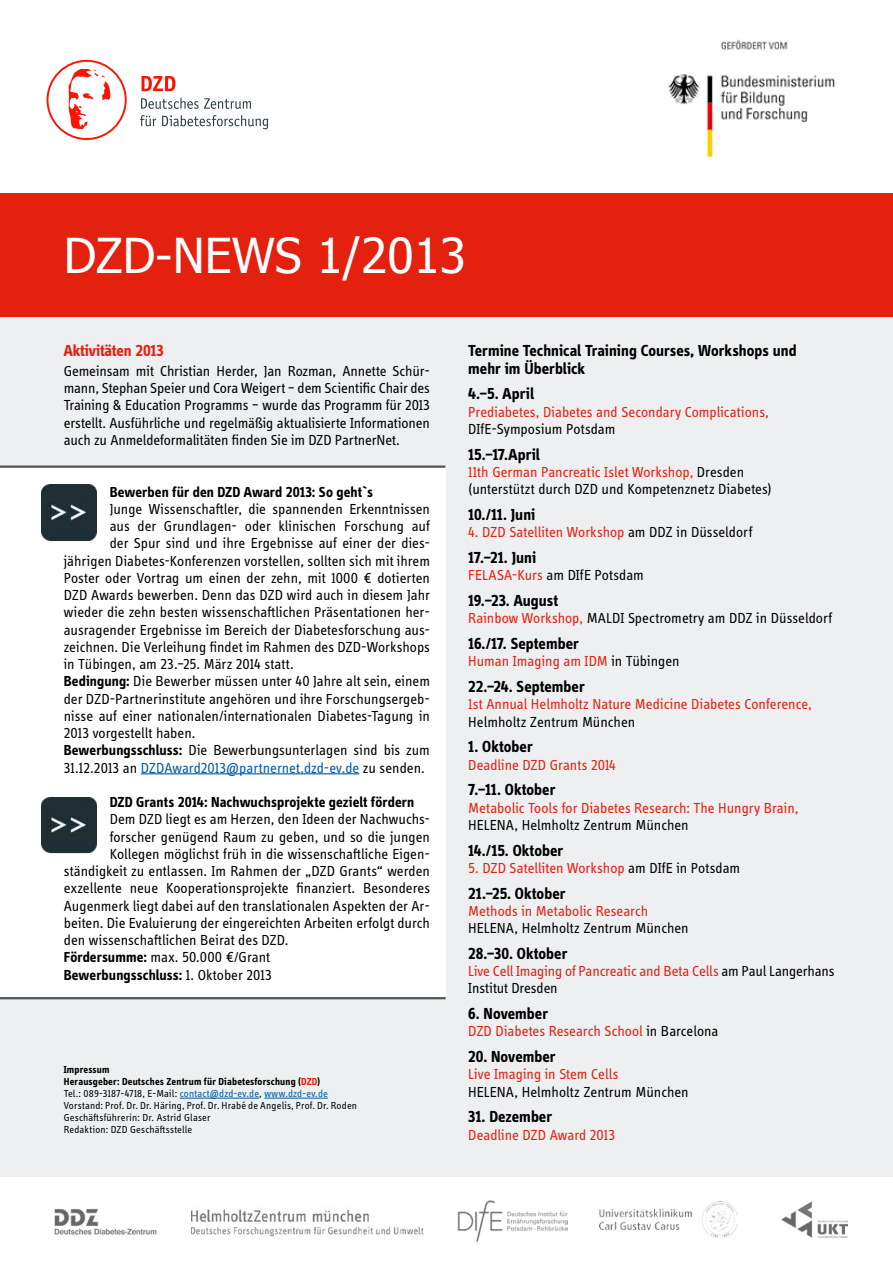
<style>
.page{position:relative;width:893px;height:1263px;background:#fff}
.page>*{position:absolute;margin:0;border:0;box-sizing:border-box;transform-origin:0 0}
.t1{font:48px "Tahoma";color:#fff}
.t2{font:700 16.5px/17.2px "Info Display OT";letter-spacing:.005em;color:#000}
.t3{font:700 16.5px "Info Display OT";letter-spacing:-.005em;color:#e4200e}
.t4{font:15px/17.2px "Info Display OT";color:#000;text-align:justify}
.t5{font:15px/17.2px "Info Display OT";color:#e4200e}
.t6{font:700 15px "Info Display OT";letter-spacing:.005em;color:#000}
.t7{font:15px "Info Display OT";color:#005ca9}
.t8{font:10.5px/12px "Info Display OT";letter-spacing:.015em;color:#000}
.s1{font-weight:700}
.s2{color:#000}
.s3{font-weight:400}
.s4{font-weight:700;color:#e4200e}
.s5{color:#005ca9}
.s6{color:#e4200e}
</style>
<div class="page">
<div style="left:0;top:300px;width:893px;height:877px;background:#edeff0"></div>
<div style="left:0;top:193px;width:893px;height:124px;background:#e4200e"></div>
<img style="left:54px;top:1208px;width:102px;height:27px">
<img style="left:457px;top:1200px;width:111px;height:41px">
<img style="left:191px;top:1209px;width:232px;height:28px">
<img style="left:599px;top:1202px;width:139px;height:35px">
<svg style="left:140px;top:115px;width:128px;height:14px"></svg>
<svg style="left:141px;top:98px;width:110px;height:11px"></svg>
<svg style="left:142px;top:76px;width:33px;height:15px"></svg>
<svg style="left:68px;top:69px;width:43px;height:60px"></svg>
<div style="left:47px;top:60px;width:80px;height:80px;border:2px solid #ff1200;border-radius:50%"></div>
<img style="left:668px;top:39px;width:167px;height:119px">
<img style="left:782px;top:1202px;width:65px;height:35px">
<div style="left:0;top:467px;width:445px;height:531px;background:#fff"></div>
<hr style="left:0;top:465px;width:445px;height:3px;background:#4e565a">
<hr style="left:0;top:997px;width:446px;height:2px;background:#4e565a">
<hr style="left:141px;top:773px;width:218px;height:1px;background:#005ca9">
<hr style="left:180px;top:1098px;width:79px;height:1px;background:#005ca9">
<hr style="left:264px;top:1098px;width:64px;height:1px;background:#005ca9">
<img style="left:42px;top:485px;width:55px;height:56px">
<img style="left:42px;top:797px;width:55px;height:57px">
<h1 class="t1" style="left:64px;top:225px;width:404px">DZD-NEWS 1/2013</h1>
<p class="t3" style="left:64px;top:341px;width:101px">Aktivitäten 2013</p>
<p class="t4" style="left:64px;top:362px;width:368px">Gemeinsam mit Christian Herder, Jan Rozman, Annette Schür&shy;mann, Stephan Speier und Cora Weigert – dem Scientific Chair des Training &amp; Education Programms – wurde das Programm für 2013 erstellt. Ausführliche und regelmäßig aktualisierte Informationen auch zu Anmeldeformalitäten finden Sie im DZD PartnerNet.</p>
<p class="t6" style="left:110px;top:482px;width:265px">Bewerben für den DZD Award 2013: So geht`s</p>
<p class="t4" style="left:110px;top:500px;width:322px">Junge Wissenschaftler, die spannenden Erkenntnissen</p>
<p class="t4" style="left:110px;top:517px;width:322px">aus der Grundlagen- oder klinischen Forschung auf</p>
<p class="t4" style="left:110px;top:534px;width:322px">der Spur sind und ihre Ergebnisse auf einer der dies-</p>
<p class="t4" style="left:64px;top:552px;width:368px">jährigen Diabetes-Konferenzen vorstellen, sollten sich mit ihrem</p>
<p class="t4" style="left:64px;top:569px;width:368px">Poster oder Vortrag um einen der zehn, mit 1000 € dotierten</p>
<p class="t4" style="left:64px;top:586px;width:368px">DZD Awards bewerben. Denn das DZD wird auch in diesem Jahr</p>
<p class="t4" style="left:64px;top:603px;width:368px">wieder die zehn besten wissenschaftlichen Präsentationen her-</p>
<p class="t4" style="left:64px;top:621px;width:368px">ausragender Ergebnisse im Bereich der Diabetesforschung aus-</p>
<p class="t4" style="left:64px;top:638px;width:368px">zeichnen. Die Verleihung findet im Rahmen des DZD-Workshops</p>
<p class="t4" style="left:64px;top:655px;width:232px">in Tübingen, am 23.–25. März 2014 statt.</p>
<p class="t4" style="left:64px;top:672px;width:368px"><span class="s1">Bedingung:</span> Die Bewerber müssen unter 40 Jahre alt sein, einem</p>
<p class="t4" style="left:64px;top:690px;width:368px">der DZD-Partnerinstitute angehören und ihre Forschungsergeb-</p>
<p class="t4" style="left:64px;top:707px;width:368px">nisse auf einer nationalen/internationalen Diabetes-Tagung in</p>
<p class="t4" style="left:64px;top:724px;width:133px">2013 vorgestellt haben.</p>
<p class="t4" style="left:64px;top:741px;width:368px"><span class="s1">Bewerbungsschluss:</span> Die Bewerbungsunterlagen sind bis zum</p>
<p class="t7" style="left:64px;top:759px;width:363px"><span class="s2">31.12.2013 an</span> DZDAward2013@partnernet.dzd-ev.de <span class="s2">zu senden.</span></p>
<p class="t6" style="left:110px;top:793px;width:306px">DZD Grants 2014: Nachwuchsprojekte gezielt fördern</p>
<p class="t4" style="left:110px;top:810px;width:322px">Dem DZD liegt es am Herzen, den Ideen der Nachwuchs-</p>
<p class="t4" style="left:110px;top:828px;width:322px">forscher genügend Raum zu geben, und so die jungen</p>
<p class="t4" style="left:110px;top:845px;width:322px">Kollegen möglichst früh in die wissenschaftliche Eigen-</p>
<p class="t4" style="left:64px;top:862px;width:368px">ständigkeit zu entlassen. Im Rahmen der „DZD Grants“ werden</p>
<p class="t4" style="left:64px;top:879px;width:368px">exzellente neue Kooperationsprojekte finanziert. Besonderes</p>
<p class="t4" style="left:64px;top:897px;width:368px">Augenmerk liegt dabei auf den translationalen Aspekten der Ar-</p>
<p class="t4" style="left:64px;top:914px;width:368px">beiten. Die Evaluierung der eingereichten Arbeiten erfolgt durch</p>
<p class="t4" style="left:64px;top:931px;width:226px">den wissenschaftlichen Beirat des DZD.</p>
<p class="t4" style="left:64px;top:948px;width:208px"><span class="s1">Fördersumme:</span> max. 50.000 €/Grant</p>
<p class="t6" style="left:64px;top:965px;width:209px">Bewerbungsschluss: <span class="s3">1. Oktober 2013</span></p>
<p class="t8" style="left:64px;top:1063px;width:295px"><span class="s1">Impressum<br>Herausgeber: Deutsches Zentrum für Diabetesforschung (</span><span class="s4">DZD</span><span class="s1">)<br></span>Tel.: 089-3187-4718, E-Mail: <span class="s5">contact@dzd-ev.de</span>, <span class="s5">www.dzd-ev.de </span>Vorstand: Prof. Dr. Dr. Häring, Prof. Dr. Hrabé de Angelis, Prof. Dr. Roden Geschäftsführerin: Dr. Astrid Glaser<br>Redaktion: DZD Geschäftsstelle</p>
<p class="t2" style="left:468px;top:342px;width:330px">Termine Technical Training Courses, Workshops und mehr im Überblick</p>
<p class="t2" style="left:468px;top:385px;width:67px">4.–5. April</p>
<p class="t5" style="left:468px;top:403px;width:302px">Prediabetes, Diabetes and Secondary Complications,</p>
<p class="t4" style="left:468px;top:420px;width:149px">DIfE-Symposium Potsdam</p>
<p class="t2" style="left:468px;top:445px;width:73px">15.–17.April</p>
<p class="t4" style="left:468px;top:463px;width:305px"><span class="s6">11th German Pancreatic Islet Workshop,</span> Dresden (unterstützt durch DZD und Kompetenznetz Diabetes)</p>
<p class="t2" style="left:468px;top:506px;width:69px">10./11. Juni</p>
<p class="t5" style="left:468px;top:523px;width:286px">4. DZD Satelliten Workshop <span class="s2">am DDZ in Düsseldorf</span></p>
<p class="t2" style="left:468px;top:549px;width:69px">17.–21. Juni</p>
<p class="t4" style="left:468px;top:566px;width:177px"><span class="s6">FELASA-Kurs</span> am DIfE Potsdam</p>
<p class="t2" style="left:468px;top:592px;width:91px">19.–23. August</p>
<p class="t4" style="left:468px;top:609px;width:365px"><span class="s6">Rainbow Workshop,</span> MALDI Spectrometry am DDZ in Düsseldorf</p>
<p class="t2" style="left:468px;top:635px;width:112px">16./17. September</p>
<p class="t5" style="left:468px;top:652px;width:213px">Human Imaging am IDM <span class="s2">in Tübingen</span></p>
<p class="t2" style="left:468px;top:678px;width:118px">22.–24. September</p>
<p class="t5" style="left:468px;top:695px;width:345px">1st Annual Helmholtz Nature Medicine Diabetes Conference,</p>
<p class="t4" style="left:468px;top:712px;width:169px">Helmholtz Zentrum München</p>
<p class="t2" style="left:468px;top:738px;width:66px">1. Oktober</p>
<p class="t5" style="left:468px;top:755px;width:149px">Deadline DZD Grants 2014</p>
<p class="t2" style="left:468px;top:781px;width:89px">7.–11. Oktober</p>
<p class="t5" style="left:468px;top:798px;width:332px">Metabolic Tools for Diabetes Research: The Hungry Brain,</p>
<p class="t4" style="left:468px;top:816px;width:222px">HELENA, Helmholtz Zentrum München</p>
<p class="t2" style="left:468px;top:841px;width:96px">14./15. Oktober</p>
<p class="t5" style="left:468px;top:859px;width:273px">5. DZD Satelliten Workshop <span class="s2">am DIfE in Potsdam</span></p>
<p class="t2" style="left:468px;top:884px;width:99px">21.–25. Oktober</p>
<p class="t5" style="left:468px;top:902px;width:181px">Methods in Metabolic Research</p>
<p class="t4" style="left:468px;top:919px;width:222px">HELENA, Helmholtz Zentrum München</p>
<p class="t2" style="left:468px;top:944px;width:101px">28.–30. Oktober</p>
<p class="t5" style="left:468px;top:962px;width:368px">Live Cell Imaging of Pancreatic and Beta Cells <span class="s2">am Paul Langerhans<br>Institut Dresden</span></p>
<p class="t2" style="left:468px;top:1005px;width:81px">6. November</p>
<p class="t5" style="left:468px;top:1022px;width:252px">DZD Diabetes Research School <span class="s2">in Barcelona</span></p>
<p class="t2" style="left:468px;top:1048px;width:89px">20. November</p>
<p class="t5" style="left:468px;top:1065px;width:152px">Live Imaging in Stem Cells</p>
<p class="t4" style="left:468px;top:1082px;width:222px">HELENA, Helmholtz Zentrum München</p>
<p class="t2" style="left:468px;top:1108px;width:85px">31. Dezember</p>
<p class="t5" style="left:468px;top:1125px;width:148px">Deadline DZD Award 2013</p>
</div>
